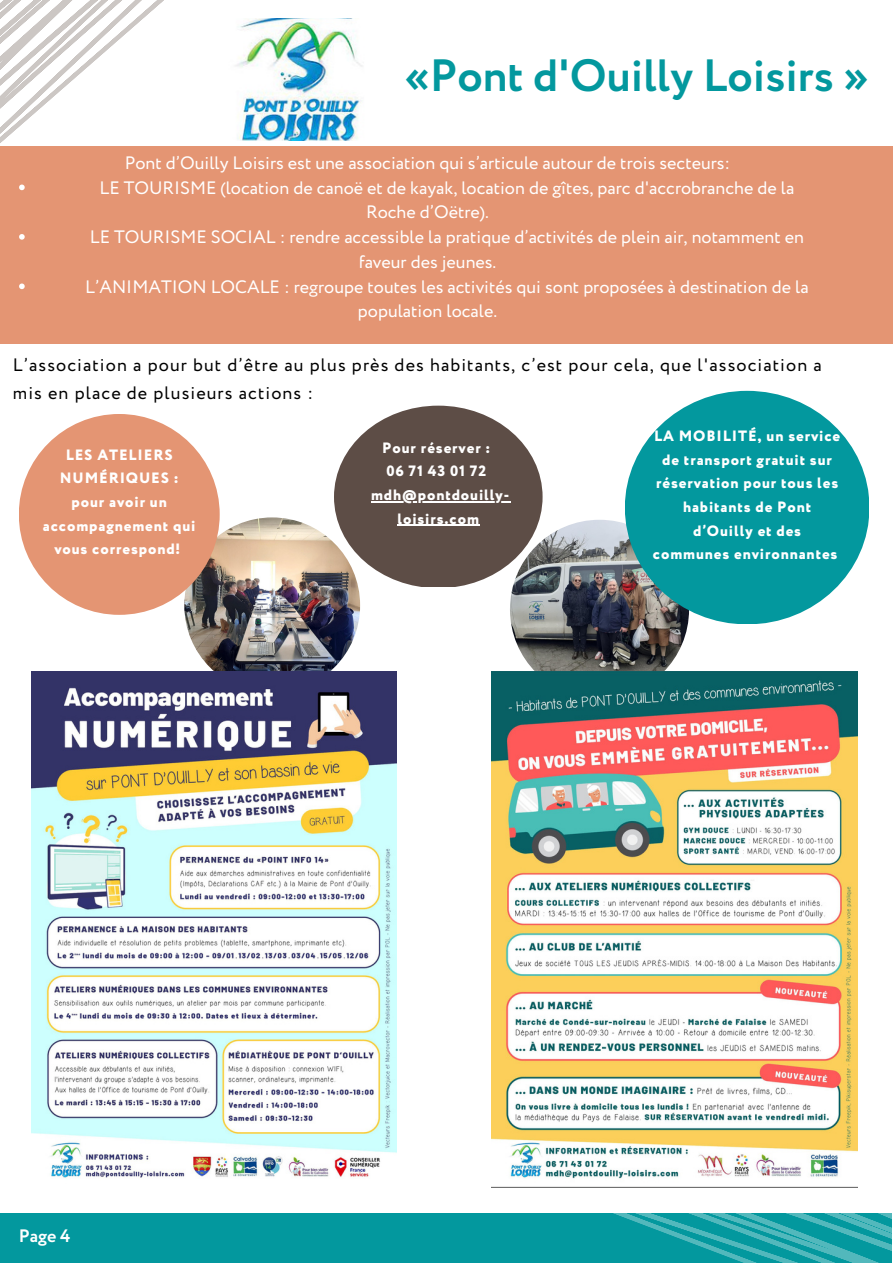
<style>
.page{position:relative;width:893px;height:1264px;background:#fff}
.page>*{position:absolute;margin:0;border:0;box-sizing:border-box;transform-origin:0 0}
.t1{font:700 45.15px "Circe";color:#03989e}
.t2{font:18px "Circe";color:#fff}
.t3{font:18px/28px "Circe";letter-spacing:.06em;color:#000}
.t4{font:700 18px "Circe";color:#fff}
.t5{font:800 15px/23.5px "Circe";letter-spacing:.06em;color:#fff;text-align:center}
</style>
<div class="page">
<div style="left:0;top:1213px;width:891px;height:49px;background:#03989e"></div>
<svg style="left:0;top:0;width:399px;height:147px"></svg>
<svg style="left:396px;top:978px;width:496px;height:284px"></svg>
<img style="left:214px;top:19px;width:168px;height:121px">
<div style="left:0;top:147px;width:892px;height:197px;background:#e49573"></div>
<div style="left:334px;top:405px;width:208px;height:182px;background:#5d4d46;border-radius:50%"></div>
<hr style="left:371px;top:501px;width:139px;height:1px;background:#fff">
<hr style="left:397px;top:525px;width:83px;height:1px;background:#fff">
<img style="left:510px;top:520px;width:179px;height:179px;border-radius:50%">
<div style="left:624px;top:391px;width:244px;height:233px;background:#03989e;border-radius:50%"></div>
<img style="left:491px;top:671px;width:365px;height:516px">
<img style="left:184px;top:517px;width:176px;height:176px;border-radius:50%">
<div style="left:19px;top:414px;width:201px;height:201px;background:#e49573;border-radius:50%"></div>
<img style="left:31px;top:671px;width:365px;height:507px">
<svg style="left:19px;top:184px;width:6px;height:6px"></svg>
<svg style="left:19px;top:234px;width:6px;height:6px"></svg>
<svg style="left:19px;top:283px;width:6px;height:6px"></svg>
<h1 class="t1" style="left:404px;top:45px;width:466px">«Pont d'Ouilly Loisirs »</h1>
<p class="t2" style="left:125px;top:150px;width:607px">Pont d’Ouilly Loisirs est une association qui s’articule autour de trois secteurs:</p>
<p class="t2" style="left:366px;top:200px;width:124px">Roche d’Oëtre).</p>
<p class="t2" style="left:359px;top:249px;width:139px">faveur des jeunes.</p>
<p class="t2" style="left:358px;top:299px;width:141px">population locale.</p>
<p class="t3" style="left:13px;top:352px;width:810px">L’association a pour but d’être au plus près des habitants, c’est pour cela, que l'association a mis en place de plusieurs actions :</p>
<p class="t2" style="left:99px;top:175px;width:696px">LE TOURISME (location de canoë et de kayak, location de gîtes, parc d'accrobranche de la</p>
<p class="t2" style="left:90px;top:225px;width:715px">LE TOURISME SOCIAL : rendre accessible la pratique d’activités de plein air, notamment en</p>
<p class="t2" style="left:85px;top:274px;width:725px">L’ANIMATION LOCALE : regroupe toutes les activités qui sont proposées à destination de la</p>
<p class="t5" style="left:43px;top:444px;width:154px">LES ATELIERS<br>NUMÉRIQUES : pour avoir un accompagnement qui vous correspond!</p>
<p class="t5" style="left:371px;top:437px;width:140px">Pour réserver :<br>06 71 43 01 72 mdh@pontdouilly&shy;loisirs.com</p>
<p class="t5" style="left:653px;top:425px;width:189px">LA MOBILITÉ, un service de transport gratuit sur réservation pour tous les habitants de Pont d’Ouilly et des communes environnantes</p>
<p class="t4" style="left:19px;top:1223px;width:53px">Page 4</p>
</div>
